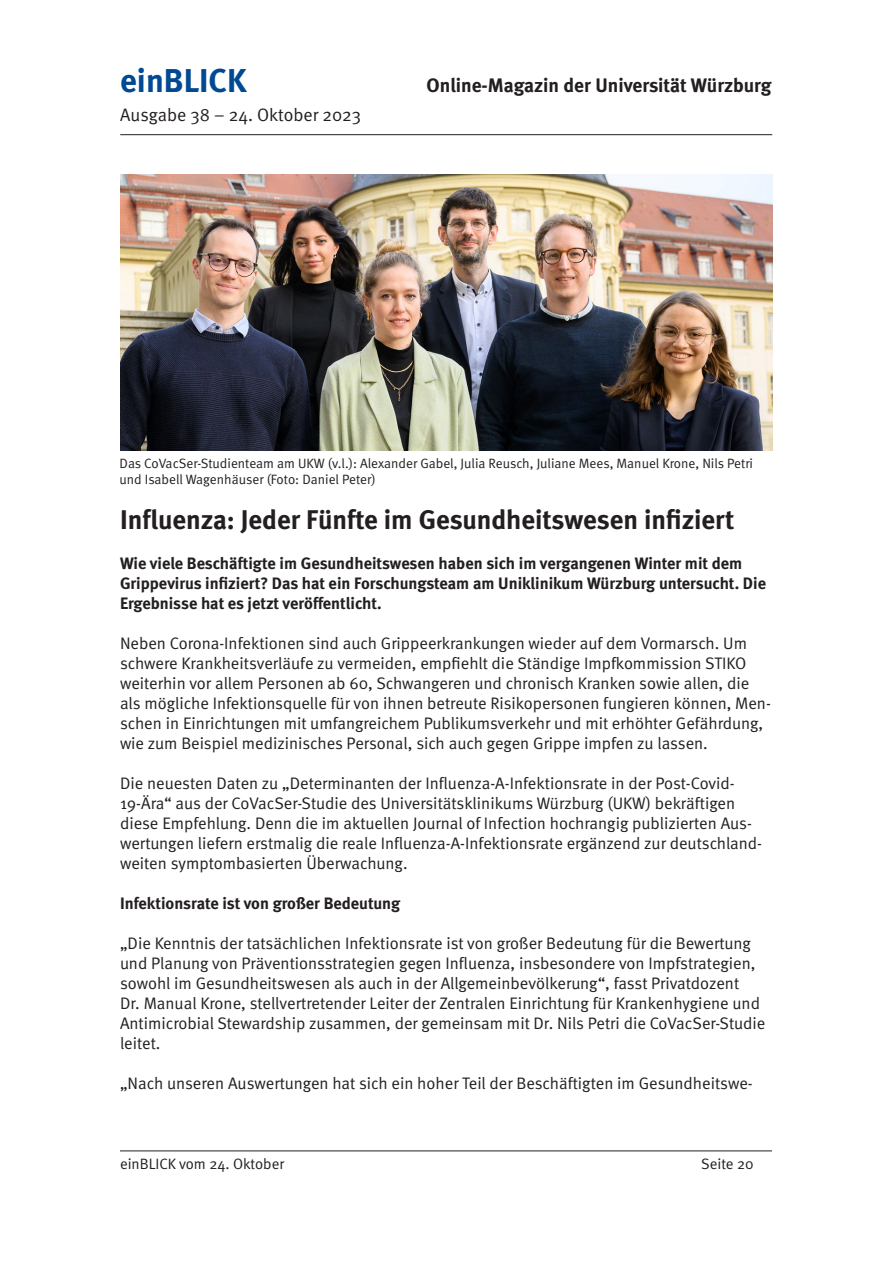
<style>
.page{position:relative;width:893px;height:1263px;background:#fff}
.page>*{position:absolute;margin:0;border:0;box-sizing:border-box;transform-origin:0 0}
.t1{font:700 33px "Meta";color:#014990}
.t2{font:700 27px "Meta";color:#231f20}
.t3{font:700 19.5px "Meta";color:#231f20}
.t4{font:18px "Meta Normal";color:#231f20}
.t5{font:16.65px/20px "Meta Normal";color:#231f20}
.t6{font:700 16.5px/19.8px "Meta";color:#231f20}
.t7{font:15px "Meta Normal";color:#231f20}
.t8{font:13.5px/16.2px "Meta Normal";color:#231f20}
</style>
<div class="page">
<hr style="left:120px;top:134px;width:652px;height:1px;background:#231f20">
<hr style="left:120px;top:1150px;width:652px;height:1px;background:#231f20">
<img style="left:120px;top:174px;width:652px;height:277px">
<h1 class="t1" style="left:120px;top:61px;width:128px">einBLICK</h1>
<p class="t3" style="left:427px;top:74px;width:346px">Online-Magazin der Universität Würzburg</p>
<p class="t4" style="left:120px;top:105px;width:242px">Ausgabe 38 – 24. Oktober 2023</p>
<p class="t8" style="left:120px;top:455px;width:635px">Das CoVacSer-Studienteam am UKW (v.l.): Alexander Gabel, Julia Reusch, Juliane Mees, Manuel Krone, Nils Petri und Isabell Wagenhäuser (Foto: Daniel Peter)</p>
<h2 class="t2" style="left:120px;top:504px;width:616px">Influenza: Jeder Fünfte im Gesundheitswesen infiziert</h2>
<p class="t6" style="left:120px;top:553px;width:647px">Wie viele Beschäftigte im Gesundheitswesen haben sich im vergangenen Winter mit dem<br>Grippevirus infiziert? Das hat ein Forschungsteam am Uniklinikum Würzburg untersucht. Die<br>Ergebnisse hat es jetzt veröffentlicht.</p>
<p class="t5" style="left:120px;top:633px;width:652px">Neben Corona-Infektionen sind auch Grippeerkrankungen wieder auf dem Vormarsch. Um schwere Krankheitsverläufe zu vermeiden, empfiehlt die Ständige Impfkommission STIKO weiterhin vor allem Personen ab 60, Schwangeren und chronisch Kranken sowie allen, die als mögliche Infektionsquelle für von ihnen betreute Risikopersonen fungieren können, Men&shy;schen in Einrichtungen mit umfangreichem Publikumsverkehr und mit erhöhter Gefährdung, wie zum Beispiel medizinisches Personal, sich auch gegen Grippe impfen zu lassen.</p>
<p class="t5" style="left:120px;top:773px;width:644px">Die neuesten Daten zu „Determinanten der Influenza-A-Infektionsrate in der Post-Covid-19-Ära“ aus der CoVacSer-Studie des Universitätsklinikums Würzburg (UKW) bekräftigen diese Empfehlung. Denn die im aktuellen Journal of Infection hochrangig publizierten Aus&shy;wertungen liefern erstmalig die reale Influenza-A-Infektionsrate ergänzend zur deutschland&shy;weiten symptombasierten Überwachung.</p>
<p class="t6" style="left:120px;top:893px;width:282px">Infektionsrate ist von großer Bedeutung</p>
<p class="t5" style="left:120px;top:933px;width:647px">„Die Kenntnis der tatsächlichen Infektionsrate ist von großer Bedeutung für die Bewertung und Planung von Präventionsstrategien gegen Influenza, insbesondere von Impfstrategien, sowohl im Gesundheitswesen als auch in der Allgemeinbevölkerung“, fasst Privatdozent<br>Dr. Manual Krone, stellvertretender Leiter der Zentralen Einrichtung für Krankenhygiene und Antimicrobial Stewardship zusammen, der gemeinsam mit Dr. Nils Petri die CoVacSer-Studie leitet.</p>
<p class="t5" style="left:120px;top:1073px;width:634px">„Nach unseren Auswertungen hat sich ein hoher Teil der Beschäftigten im Gesundheitswe-</p>
<p class="t7" style="left:120px;top:1155px;width:166px">einBLICK vom 24. Oktober</p>
<p class="t7" style="left:701px;top:1155px;width:54px">Seite 20</p>
</div>
